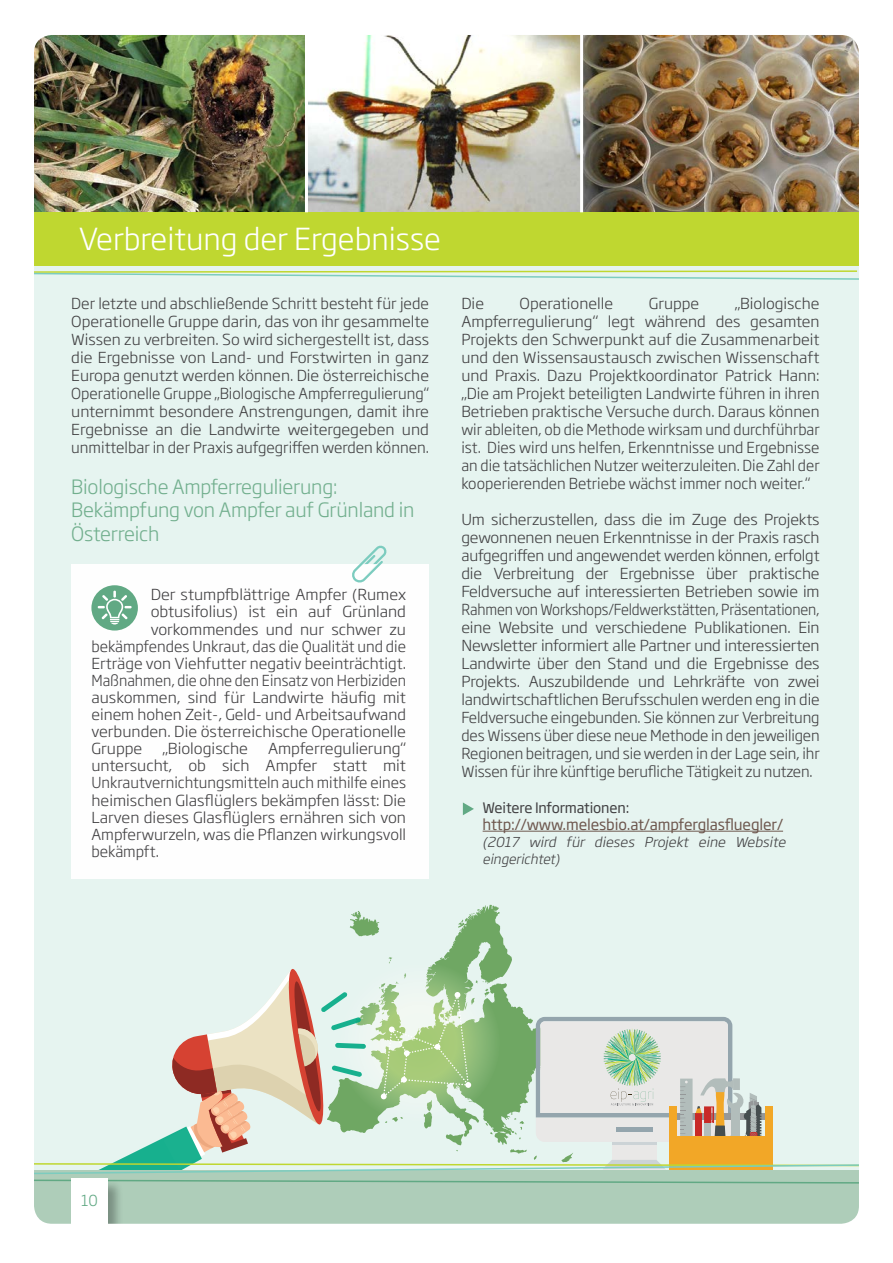
<style>
.page{position:relative;width:893px;height:1263px;background:#fff}
.page>*{position:absolute;margin:0;border:0;box-sizing:border-box;transform-origin:0 0}
.t1{font:300 30px "Soho Gothic Pro";color:#fff}
.t2{font:300 19.5px/23.4px "Soho Gothic Pro";letter-spacing:-.01em;color:#72af8e}
.t3{font:300 15px/18px "Soho Gothic Pro";color:#414042;text-align:justify;scale:1.04 1}
.t4{font:300 15px/18px "Soho Gothic Std";color:#414042;text-align:justify}
.t5{font:300 15px/17.1px "Soho Gothic Pro";color:#414042;text-align:justify;scale:1.05 1}
.t6{font:300 15px "Soho Gothic Pro";color:#414042}
.t7{font:15px "Soho Gothic Std";letter-spacing:-.01em;color:#6e584f}
.t8{font:300 15px "Soho Gothic Pro";color:#414042;scale:.95 1}
.t9{font:300 15px "Soho Gothic Pro";color:#61a984}
.t10{font:14.25px "Soho Gothic Pro";letter-spacing:-.01em;color:#414042}
.t11{font:italic 300 13.5px/17.1px "Soho Gothic Pro";color:#414042;scale:1.04 1}
</style>
<div class="page">
<img style="left:34px;top:35px;width:825px;height:1189px">
<h1 class="t1" style="left:79px;top:215px;width:364px">Verbreitung der Ergebnisse</h1>
<p class="t4" style="left:71px;top:295px;width:359px">Der letzte und abschließende Schritt besteht für jede Operationelle Gruppe darin, das von ihr gesammelte Wissen zu verbreiten. So wird sichergestellt ist, dass die Ergebnisse von Land- und Forstwirten in ganz Europa genutzt werden können. Die österreichische Operationelle Gruppe „Biologische Ampferregulierung“ unternimmt besondere Anstrengungen, damit ihre Ergebnisse an die Landwirte weitergegeben und unmittelbar in der Praxis aufgegriffen werden können.</p>
<h2 class="t2" style="left:71px;top:474px;width:345px">Biologische Ampferregulierung:<br>Bekämpfung von Ampfer auf Grünland in<br>Österreich</h2>
<p class="t5" style="left:151px;top:585px;width:245px">Der stumpfblättrige Ampfer (Rumex</p>
<p class="t5" style="left:151px;top:602px;width:245px">obtusifolius) ist ein auf Grünland</p>
<p class="t5" style="left:151px;top:620px;width:245px">vorkommendes und nur schwer zu</p>
<p class="t6" style="left:91px;top:634px;width:316px">bekämpfendes Unkraut, das die Qualität und die</p>
<p class="t6" style="left:91px;top:651px;width:316px">Erträge von Viehfutter negativ beeinträchtigt.</p>
<p class="t8" style="left:91px;top:669px;width:333px">Maßnahmen, die ohne den Einsatz von Herbiziden</p>
<p class="t5" style="left:91px;top:688px;width:301px">auskommen, sind für Landwirte häufig mit</p>
<p class="t6" style="left:91px;top:703px;width:316px">einem hohen Zeit-, Geld- und Arbeitsaufwand</p>
<p class="t5" style="left:91px;top:722px;width:301px">verbunden. Die österreichische Operationelle</p>
<p class="t5" style="left:91px;top:739px;width:50px">Gruppe</p>
<p class="t5" style="left:162px;top:739px;width:83px">„Biologische</p>
<p class="t5" style="left:91px;top:739px;width:301px;text-indent:177px">Ampferregulierung“ untersucht, ob sich Ampfer statt mit Unkrautvernichtungsmitteln auch mithilfe eines heimischen Glasflüglers bekämpfen lässt: Die Larven dieses Glasflüglers ernähren sich von Ampferwurzeln, was die Pflanzen wirkungsvoll bekämpft.</p>
<p class="t3" style="left:461px;top:294px;width:346px;text-indent:273px">„Biologische Ampferregulierung“ legt während des gesamten Projekts den Schwerpunkt auf die Zusammenarbeit und den Wissensaustausch zwischen Wissenschaft und Praxis. Dazu Projektkoordinator Patrick Hann: „Die am Projekt beteiligten Landwirte führen in ihren Betrieben praktische Versuche durch. Daraus können wir ableiten, ob die Methode wirksam und durchführbar ist. Dies wird uns helfen, Erkenntnisse und Ergebnisse an die tatsächlichen Nutzer weiterzuleiten. Die Zahl der kooperierenden Betriebe wächst immer noch weiter.“</p>
<p class="t3" style="left:461px;top:510px;width:346px">Um sicherzustellen, dass die im Zuge des Projekts gewonnenen neuen Erkenntnisse in der Praxis rasch aufgegriffen und angewendet werden können, erfolgt die Verbreitung der Ergebnisse über praktische Feldversuche auf interessierten Betrieben sowie im Rahmen von Workshops/Feldwerkstätten, Präsentationen, eine Website und verschiedene Publikationen. Ein Newsletter informiert alle Partner und interessierten Landwirte über den Stand und die Ergebnisse des Projekts. Auszubildende und Lehrkräfte von zwei landwirtschaftlichen Berufsschulen werden eng in die Feldversuche eingebunden. Sie können zur Verbreitung des Wissens über diese neue Methode in den jeweiligen Regionen beitragen, und sie werden in der Lage sein, ihr Wissen für ihre künftige berufliche Tätigkeit zu nutzen.</p>
<p class="t10" style="left:483px;top:796px;width:148px">Weitere Informationen:</p>
<p class="t7" style="left:483px;top:815px;width:302px">http://www.melesbio.at/ampferglasfluegler/</p>
<p class="t11" style="left:483px;top:832px;width:296px">(2017 wird für dieses Projekt eine Website eingerichtet)</p>
<p class="t3" style="left:461px;top:294px;width:23px">Die</p>
<p class="t3" style="left:520px;top:294px;width:91px">Operationelle</p>
<p class="t3" style="left:649px;top:294px;width:50px">Gruppe</p>
<p class="t9" style="left:81px;top:1188px;width:18px">10</p>
</div>
